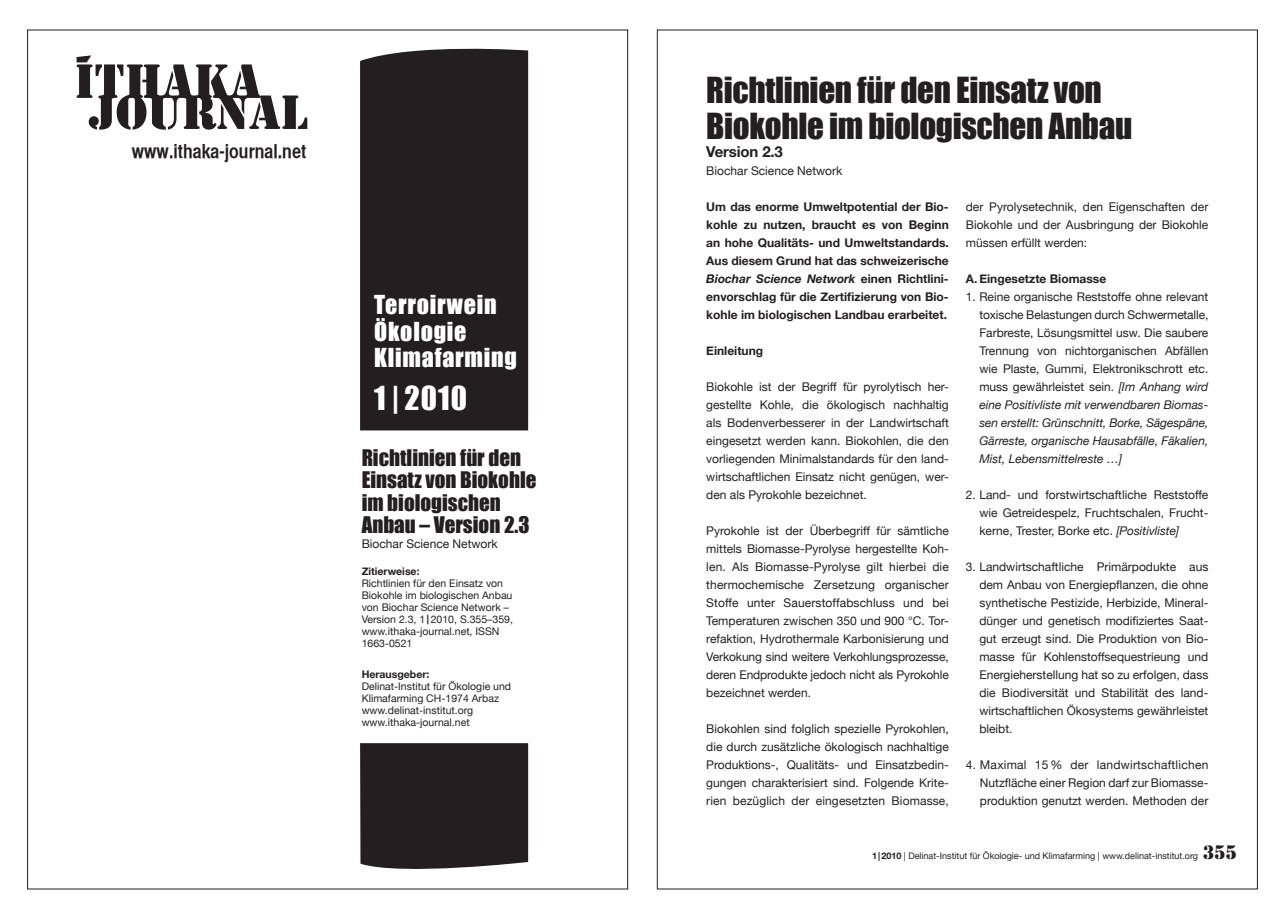
<style>
.page{position:relative;width:1285px;height:919px;background:#fff}
.page>*{position:absolute;margin:0;border:0;box-sizing:border-box;transform-origin:0 0}
.t1{font:33px/36px "Impact";letter-spacing:-.01em;color:#231f20}
.t2{font:30.45px "Impact";color:#fff}
.t3{font:24px "Impact";letter-spacing:.03em;color:#fff}
.t4{font:21px/22.5px "Impact";color:#231f20}
.t5{font:19.35px "Helvetica CY Bold";color:#231f20}
.t6{font:700 15px "Helvetica Neue";letter-spacing:-.01em;color:#231f20}
.t7{font:12px/18px "Helvetica Neue";color:#231f20;text-align:justify}
.t8{font:700 12px/18px "Helvetica Neue";color:#231f20;text-align:justify}
.t9{font:10.5px/12px "Helvetica Neue";color:#231f20}
.t10{font:700 10.5px "Helvetica Neue";color:#231f20}
.t11{font:9px "Helvetica Neue";color:#231f20}
.s1{font-family:"Impact"}
.s2{font-style:italic}
.s3{font-weight:700}
.s4{font-family:"Stencil Std";font-size:18px}
</style>
<div class="page">
<div style="left:360px;top:743px;width:168px;height:126px;background:#231f20"></div>
<svg style="left:77px;top:55px;width:230px;height:75px"></svg>
<div style="left:360px;top:48px;width:168px;height:382px;background:#231f20"></div>
<p class="t5" style="left:132px;top:139px;width:176px">www.ithaka-journal.net</p>
<p class="t3" style="left:374px;top:286px;width:124px">Terroirwein</p>
<p class="t3" style="left:374px;top:313px;width:94px">Ökologie</p>
<p class="t3" style="left:374px;top:338px;width:144px">Klimafarming</p>
<p class="t2" style="left:374px;top:374px;width:94px">1 | 2010</p>
<p class="t4" style="left:361px;top:445px;width:176px">Richtlinien für den<br>Einsatz von Biokohle im biologischen<br>Anbau – Version 2.3</p>
<p class="t7" style="left:361px;top:534px;width:137px">Biochar Science Network</p>
<p class="t10" style="left:361px;top:564px;width:59px">Zitierweise:</p>
<p class="t9" style="left:361px;top:577px;width:153px">Richtlinien für den Einsatz von<br>Biokohle im biologischen Anbau von Biochar Science Network –<br>Version 2.3, 1<span class="s1">|</span>2010, S.355–359, www.ithaka-journal.net, ISSN<br>1663-0521</p>
<p class="t10" style="left:361px;top:668px;width:69px">Herausgeber:</p>
<p class="t9" style="left:361px;top:680px;width:151px">Delinat-Institut für Ökologie und<br>Klimafarming CH-1974 Arbaz</p>
<p class="t9" style="left:361px;top:704px;width:113px">www.delinat-institut.org</p>
<p class="t9" style="left:361px;top:716px;width:109px">www.ithaka-journal.net</p>
<p class="t1" style="left:706px;top:71px;width:427px">Richtlinien für den Einsatz von<br>Biokohle im biologischen Anbau</p>
<p class="t6" style="left:706px;top:142px;width:78px">Version 2.3</p>
<p class="t7" style="left:706px;top:161px;width:137px">Biochar Science Network</p>
<p class="t7" style="left:965px;top:197px;width:244px">der Pyrolysetechnik, den Eigenschaften der Biokohle und der Ausbringung der Biokohle müssen erfüllt werden:</p>
<p class="t8" style="left:965px;top:269px;width:142px">A. Eingesetzte Biomasse</p>
<p class="t7" style="left:979px;top:287px;width:230px;text-indent:-14px">1. Reine organische Reststoffe ohne relevant toxische Belastungen durch Schwermetalle, Farbreste, Lösungsmittel usw. Die saubere Trennung von nichtorganischen Abfällen wie Plaste, Gummi, Elektronikschrott etc. muss gewährleistet sein. <span class="s2">[Im Anhang wird eine Positivliste mit verwendbaren Biomas&shy;sen erstellt: Grünschnitt, Borke, Sägespäne, Gärreste, organische Hausabfälle, Fäkalien, Mist, Lebensmittelreste …]</span></p>
<p class="t7" style="left:979px;top:485px;width:230px;text-indent:-14px">2. Land- und forstwirtschaftliche Reststoffe wie Getreidespelz, Fruchtschalen, Frucht&shy;kerne, Trester, Borke etc. <span class="s2">[Positivliste]</span></p>
<p class="t7" style="left:979px;top:557px;width:230px;text-indent:-14px">3. Landwirtschaftliche Primärpodukte aus dem Anbau von Energiepflanzen, die ohne synthetische Pestizide, Herbizide, Mineral&shy;dünger und genetisch modifiziertes Saat&shy;gut erzeugt sind. Die Produktion von Bio&shy;masse für Kohlenstoffsequestrieung und Energieherstellung hat so zu erfolgen, dass die Biodiversität und Stabilität des land&shy;wirtschaftlichen Ökosystems gewährleistet bleibt.</p>
<p class="t7" style="left:979px;top:755px;width:230px;text-indent:-14px">4. Maximal 15% der landwirtschaftlichen Nutzfläche einer Region darf zur Biomasse&shy;produktion genutzt werden. Methoden der</p>
<p class="t11" style="left:872px;top:850px;width:366px"><span class="s3">1|2010</span> | Delinat-Institut für Ökologie- und Klimafarming | www.delinat-institut.org <span class="s4">355</span></p>
<p class="t8" style="left:706px;top:197px;width:244px">Um das enorme Umweltpotential der Bio&shy;kohle zu nutzen, braucht es von Beginn an hohe Qualitäts- und Umweltstandards.<br>Aus diesem Grund hat das schweizerische <span class="s2">Biochar Science Network</span> einen Richtlini&shy;envorschlag für die Zertifizierung von Bio&shy;kohle im biologischen Landbau erarbeitet.</p>
<p class="t8" style="left:706px;top:341px;width:58px">Einleitung</p>
<p class="t7" style="left:706px;top:377px;width:244px">Biokohle ist der Begriff für pyrolytisch her&shy;gestellte Kohle, die ökologisch nachhaltig als Bodenverbesserer in der Landwirtschaft eingesetzt werden kann. Biokohlen, die den vorliegenden Minimalstandards für den land&shy;wirtschaftlichen Einsatz nicht genügen, wer&shy;den als Pyrokohle bezeichnet.</p>
<p class="t7" style="left:706px;top:521px;width:244px">Pyrokohle ist der Überbegriff für sämtliche mittels Biomasse-Pyrolyse hergestellte Koh&shy;len. Als Biomasse-Pyrolyse gilt hierbei die thermochemische Zersetzung organischer Stoffe unter Sauerstoffabschluss und bei Temperaturen zwischen 350 und 900 °C. Tor&shy;refaktion, Hydrothermale Karbonisierung und Verkokung sind weitere Verkohlungsprozesse, deren Endprodukte jedoch nicht als Pyrokohle bezeichnet werden.</p>
<p class="t7" style="left:706px;top:719px;width:244px">Biokohlen sind folglich spezielle Pyrokohlen, die durch zusätzliche ökologisch nachhaltige Produktions-, Qualitäts- und Einsatzbedin&shy;gungen charakterisiert sind. Folgende Krite&shy;rien bezüglich der eingesetzten Biomasse,</p>
</div>
